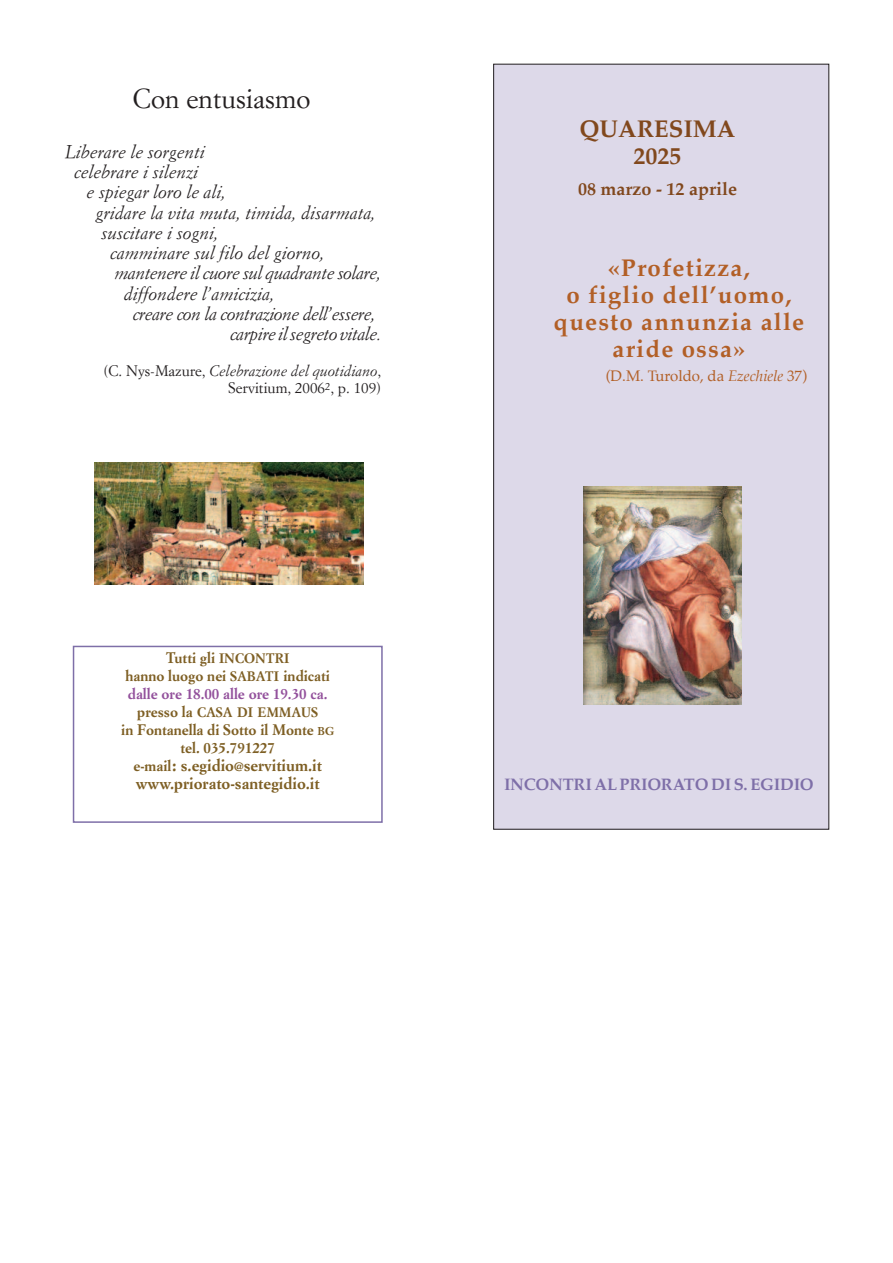
<style>
.page{position:relative;width:893px;height:1263px;background:#fff}
.page>*{position:absolute;margin:0;border:0;box-sizing:border-box;transform-origin:0 0}
.t1{font:27px "Simoncini Garamond";color:#231f20}
.t2{font:700 24px/27px "Palatino";letter-spacing:.05em;color:#b25f26;text-align:center}
.t3{font:700 24px/27px "Palatino";color:#81481d;text-align:center}
.t4{font:italic 18px "Simoncini Garamond";color:#231f20}
.t5{font:italic 18px "Simoncini Garamond";letter-spacing:-.025em;color:#231f20}
.t6{font:700 18px "Palatino";color:#81481d}
.t7{font:700 16.5px/18px "Simoncini Garamond";color:#7e5f24}
.t8{font:700 16.5px "Palatino";letter-spacing:-.01em;color:#7e6fa8}
.t9{font:700 15px/18px "Simoncini Garamond";color:#7e5f24;text-align:center}
.t10{font:15px/17.2px "Simoncini Garamond";color:#231f20;text-align:right}
.t11{font:15px "Palatino";color:#b25f26}
.t12{font:700 13.5px "Simoncini Garamond";color:#7e5f24}
.s1{font-style:italic}
.s2{font-size:13.5px}
.s3{color:#93519c}
.s4{font-size:15px}
.s5{font-size:11.25px}
.s6{font-size:18px}
.s7{font-size:12px}
</style>
<div class="page">
<div style="left:73px;top:646px;width:310px;height:177px;border:2px solid #7e6fa8"></div>
<div style="left:494px;top:64px;width:335px;height:765px;background:#ddd9e9"></div>
<img style="left:95px;top:462px;width:268px;height:122px">
<img style="left:584px;top:486px;width:158px;height:218px">
<h1 class="t1" style="left:133px;top:87px;width:179px">Con entusiasmo</h1>
<p class="t4" style="left:65px;top:141px;width:141px">Liberare le sorgenti</p>
<p class="t4" style="left:74px;top:161px;width:125px">celebrare i silenzi</p>
<p class="t4" style="left:87px;top:181px;width:141px">e spiegar loro le ali,</p>
<p class="t4" style="left:96px;top:202px;width:282px">gridare la vita muta, timida, disarmata,</p>
<p class="t4" style="left:101px;top:222px;width:119px">suscitare i sogni,</p>
<p class="t4" style="left:110px;top:242px;width:216px">camminare sul filo del giorno,</p>
<p class="t5" style="left:114px;top:262px;width:268px">mantenere il cuore sul quadrante solare,</p>
<p class="t4" style="left:124px;top:283px;width:152px">diffondere l’amicizia,</p>
<p class="t5" style="left:133px;top:303px;width:244px">creare con la contrazione dell’essere,</p>
<p class="t5" style="left:230px;top:323px;width:153px">carpire ilsegreto vitale.</p>
<p class="t10" style="left:103px;top:363px;width:279px">(C. Nys-Mazure, <span class="s1">Celebrazione del quotidiano</span>,<br>Servitium, 2006<sup>2</sup>, p. 109)</p>
<p class="t9" style="left:125px;top:650px;width:206px">Tutti gli <span class="s2">INCONTRI<br></span>hanno luogo nei <span class="s2">SABATI</span> indicati <span class="s3">dalle ore 18.00 alle ore 19.30 ca.</span></p>
<p class="t12" style="left:137px;top:707px;width:182px"><span class="s4">presso la</span> CASA DI EMMAUS</p>
<p class="t9" style="left:121px;top:722px;width:215px">in Fontanella di Sotto il Monte <span class="s5">BG </span>tel. 035.791227</p>
<p class="t7" style="left:133px;top:758px;width:190px"><span class="s4">e-mail</span><span class="s6">:</span> s.egidio<span class="s7">@</span>servitium.it www.priorato-santegidio.it</p>
<h2 class="t3" style="left:580px;top:117px;width:157px">quaresima<br>2025</h2>
<p class="t6" style="left:578px;top:180px;width:160px">08 marzo - 12 aprile</p>
<h2 class="t2" style="left:553px;top:256px;width:252px">«Profetizza,<br>o figlio dell’uomo, questo annunzia alle aride ossa»</h2>
<p class="t11" style="left:606px;top:369px;width:203px">(D.M. Turoldo, da <span class="s1">Ezechiele</span> 37)</p>
<p class="t8" style="left:504px;top:776px;width:311px">incontri alPriorato di s. egidio</p>
</div>
